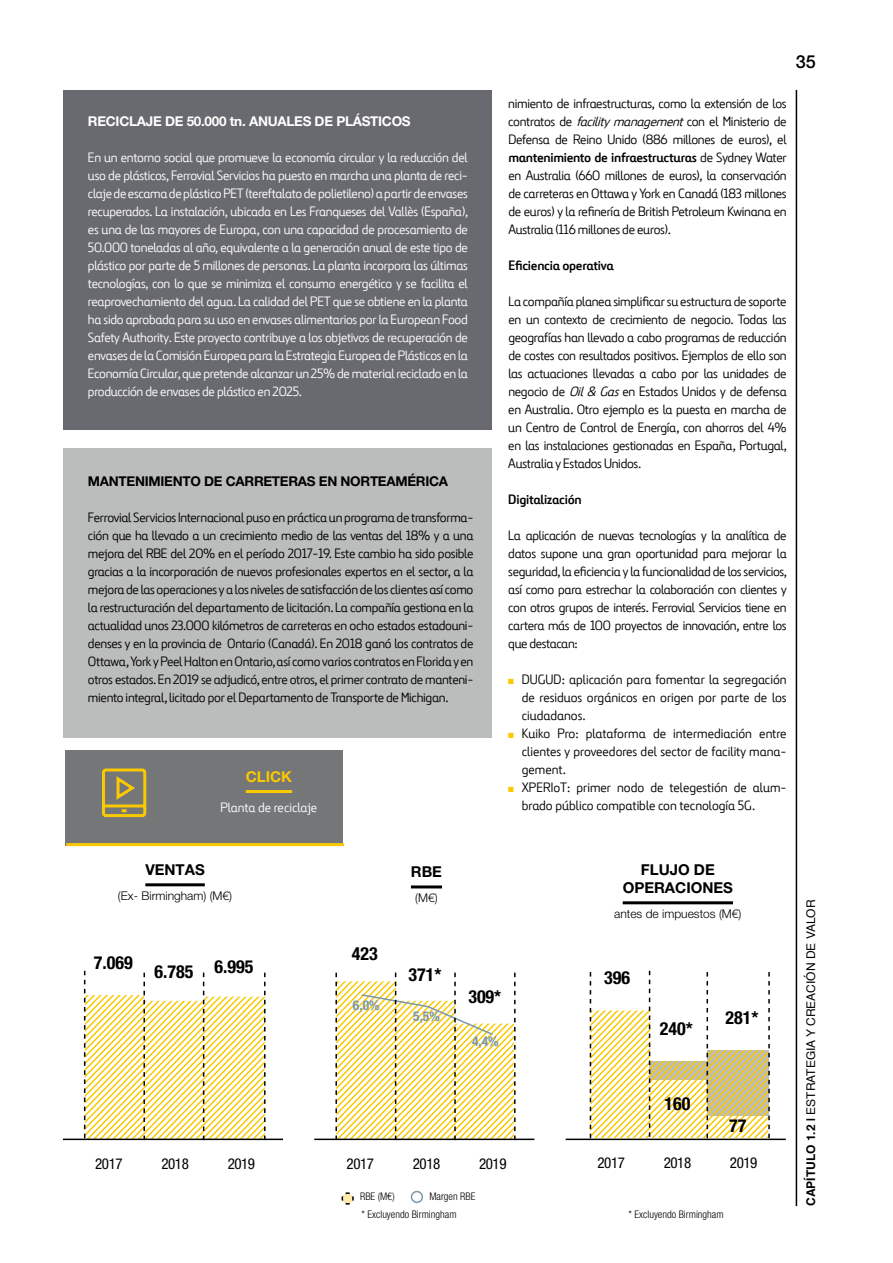
<style>
.page{position:relative;width:893px;height:1263px;background:#fff}
.page>*{position:absolute;margin:0;border:0;box-sizing:border-box;transform-origin:0 0}
.t1{font:700 condensed 18px "Helvetica Neue LT Pro";color:#000}
.t2{font:500 18px "Helvetica Neue LT Pro";color:#000}
.t3{font:condensed 15px "Helvetica Neue LT Pro";letter-spacing:-.03em;color:#000}
.t4{font:700 15px/18px "Helvetica Neue LT Pro";color:#000;text-align:center}
.t5{font:700 15px "Helvetica Neue LT Pro";color:#fbc900}
.t6{font:13.5px/18px "Ferrovial New";letter-spacing:-.02em;color:#000;text-align:justify}
.t7{font:13.5px/18px "Ferrovial New";letter-spacing:-.02em;color:#fff;text-align:justify}
.t8{font:13.5px/18px "Ferrovial New";color:#000}
.t9{font:700 13.5px "Helvetica Neue LT Pro";letter-spacing:-.02em;color:#000}
.t10{font:700 13.5px "Helvetica Neue LT Pro";letter-spacing:-.02em;color:#fff}
.t11{font:700 13.5px "Ferrovial New";letter-spacing:-.02em;color:#000}
.t12{font:13.5px "Ferrovial New";color:#fff}
.t13{font:700 condensed 13.5px "Helvetica Neue LT Std";color:#7a99ac}
.t14{font:300 12px "Helvetica Neue LT Pro";color:#000}
.t15{font:12px "Helvetica";color:#000}
.t16{font:300 condensed 10.5px/18px "Helvetica Neue LT Std";color:#000}
.s1{font-style:italic}
.s2{font-weight:700}
.s3{color:#fbc900}
</style>
<div class="page">
<hr style="left:796px;top:90px;width:1px;height:1116px;background:#000">
<div style="left:64px;top:90px;width:428px;height:339px;background:#696a6f"></div>
<div style="left:64px;top:449px;width:428px;height:289px;background:#bbbcbc"></div>
<svg style="left:341px;top:1192px;width:13px;height:13px"></svg>
<div style="left:411px;top:1191px;width:12px;height:12px;border:2px solid #7a99ac;border-radius:50%"></div>
<hr style="left:145px;top:883px;width:60px;height:3px;background:#000">
<hr style="left:411px;top:885px;width:31px;height:3px;background:#000">
<hr style="left:623px;top:901px;width:110px;height:3px;background:#000">
<hr style="left:63px;top:1138px;width:220px;height:2px;background:#000">
<hr style="left:314px;top:1138px;width:220px;height:2px;background:#000">
<hr style="left:566px;top:1138px;width:220px;height:2px;background:#000">
<svg style="left:335px;top:973px;width:181px;height:166px"></svg>
<svg style="left:84px;top:971px;width:182px;height:168px"></svg>
<div style="left:65px;top:750px;width:277px;height:96px;background:#747678"></div>
<hr style="left:66px;top:843px;width:278px;height:3px;background:#fbc900">
<hr style="left:246px;top:790px;width:46px;height:3px;background:#fbc900">
<svg style="left:102px;top:768px;width:45px;height:49px"></svg>
<svg style="left:590px;top:971px;width:180px;height:167px"></svg>
<p class="t10" style="left:88px;top:113px;width:324px">RECICLAJE DE 50.000 tn. ANUALES DE PLÁSTICOS</p>
<p class="t7" style="left:88px;top:148px;width:382px">En un entorno social que promueve la economía circular y la reducción del uso de plásticos, Ferrovial Servicios ha puesto en marcha una planta de reci&shy;claje de escama de plástico PET (tereftalato de polietileno) a partir de envases recuperados. La instalación, ubicada en Les Franqueses del Vallès (España), es una de las mayores de Europa, con una capacidad de procesamiento de 50.000 toneladas al año, equivalente a la generación anual de este tipo de plástico por parte de 5 millones de personas. La planta incorpora las últimas tecnologías, con lo que se minimiza el consumo energético y se facilita el reaprovechamiento del agua. La calidad del PET que se obtiene en la planta ha sido aprobada para su uso en envases alimentarios por la European Food Safety Authority. Este proyecto contribuye a los objetivos de recuperación de envases de la Comisión Europea para la Estrategia Europea de Plásticos en la Economía Circular, que pretende alcanzar un 25% de material reciclado en la producción de envases de plástico en 2025.</p>
<p class="t9" style="left:88px;top:473px;width:362px">MANTENIMIENTO DE CARRETERAS EN NORTEAMÉRICA</p>
<p class="t6" style="left:88px;top:508px;width:387px">Ferrovial Servicios Internacional puso en práctica un programa de transforma&shy;ción que ha llevado a un crecimiento medio de las ventas del 18% y a una mejora del RBE del 20% en el período 2017-19. Este cambio ha sido posible gracias a la incorporación de nuevos profesionales expertos en el sector, a la mejora de las operaciones y a los niveles de satisfacción de los clientes así como la restructuración del departamento de licitación. La compañía gestiona en la actualidad unos 23.000 kilómetros de carreteras en ocho estados estadouni&shy;denses y en la provincia de Ontario (Canadá). En 2018 ganó los contratos de Ottawa, York y Peel Halton en Ontario, así como varios contratos en Florida y en otros estados. En 2019 se adjudicó, entre otros, el primer contrato de manteni&shy;miento integral, licitado por el Departamento de Transporte de Michigan.</p>
<p class="t5" style="left:246px;top:767px;width:48px">CLICK</p>
<p class="t12" style="left:220px;top:799px;width:98px">Planta de reciclaje</p>
<h1 class="t2" style="left:796px;top:51px;width:22px">35</h1>
<p class="t6" style="left:508px;top:94px;width:280px">nimiento de infraestructuras, como la extensión de los contratos de <span class="s1">facilitymanagement</span>con el Ministerio de Defensa de Reino Unido (886 millones de euros), el <span class="s2">mantenimiento de infraestructuras</span> de Sydney Water en Australia (660 millones de euros), la conservación de carreteras en Ottawa y York en Canadá (183 millones de euros) y la refinería de British Petroleum Kwinana en Australia (116 millones de euros).</p>
<p class="t11" style="left:508px;top:257px;width:107px">Eficiencia operativa</p>
<p class="t6" style="left:508px;top:292px;width:280px">La compañía planea simplificar su estructura de soporte en un contexto de crecimiento de negocio. Todas las geografías han llevado a cabo programas de reducción de costes con resultados positivos. Ejemplos de ello son las actuaciones llevadas a cabo por las unidades de negocio de <span class="s1">Oil&amp;Gas</span>en Estados Unidos y de defensa en Australia. Otro ejemplo es la puesta en marcha de un Centro de Control de Energía, con ahorros del 4% en las instalaciones gestionadas en España, Portugal, Australia y Estados Unidos.</p>
<p class="t11" style="left:508px;top:491px;width:75px">Digitalización</p>
<p class="t6" style="left:508px;top:526px;width:280px">La aplicación de nuevas tecnologías y la analítica de datos supone una gran oportunidad para mejorar la seguridad, la eficiencia y la funcionalidad de los servicios, así como para estrechar la colaboración con clientes y con otros grupos de interés. Ferrovial Servicios tiene en cartera más de 100 proyectos de innovación, entre los que destacan:</p>
<p class="t6" style="left:522px;top:670px;width:266px;text-indent:-13px"><span class="s3">■</span> DUGUD: aplicación para fomentar la segregación de residuos orgánicos en origen por parte de los ciudadanos.</p>
<p class="t6" style="left:522px;top:724px;width:266px;text-indent:-13px"><span class="s3">■</span> Kuiko Pro: plataforma de intermediación entre clientes y proveedores del sector de facility mana&shy;gement.</p>
<p class="t8" style="left:522px;top:778px;width:266px;text-indent:-13px"><span class="s3">■</span> XPERIoT: primer nodo de telegestión de alum&shy;brado público compatible con tecnología 5G.</p>
<p class="t4" style="left:145px;top:860px;width:61px">VENTAS</p>
<p class="t14" style="left:118px;top:889px;width:116px">(Ex- Birmingham) (M€)</p>
<p class="t4" style="left:411px;top:862px;width:33px">RBE</p>
<p class="t14" style="left:415px;top:891px;width:24px">(M€)</p>
<h1 class="t1" style="left:94px;top:951px;width:40px">7.069</h1>
<h1 class="t1" style="left:352px;top:943px;width:27px">423</h1>
<h1 class="t1" style="left:215px;top:956px;width:40px">6.995</h1>
<h1 class="t1" style="left:155px;top:961px;width:40px">6.785</h1>
<h1 class="t1" style="left:408px;top:963px;width:34px">371*</h1>
<p class="t13" style="left:353px;top:997px;width:28px">6,0%</p>
<p class="t13" style="left:413px;top:1008px;width:28px">5,5%</p>
<h1 class="t1" style="left:468px;top:985px;width:34px">309*</h1>
<p class="t13" style="left:472px;top:1033px;width:28px">4,4%</p>
<p class="t4" style="left:623px;top:860px;width:112px">FLUJO DE<br>OPERACIONES</p>
<p class="t14" style="left:614px;top:907px;width:129px">antes de impuestos (M€)</p>
<h1 class="t1" style="left:604px;top:966px;width:27px">396</h1>
<h1 class="t1" style="left:660px;top:1017px;width:34px">240*</h1>
<h1 class="t1" style="left:664px;top:1093px;width:27px">160</h1>
<h1 class="t1" style="left:725px;top:1007px;width:34px">281*</h1>
<h1 class="t1" style="left:729px;top:1114px;width:19px">77</h1>
<p class="t3" style="left:95px;top:1155px;width:29px">2017</p>
<p class="t3" style="left:161px;top:1155px;width:29px">2018</p>
<p class="t3" style="left:228px;top:1155px;width:29px">2019</p>
<p class="t3" style="left:347px;top:1155px;width:29px">2017</p>
<p class="t3" style="left:413px;top:1155px;width:29px">2018</p>
<p class="t3" style="left:479px;top:1155px;width:29px">2019</p>
<p class="t3" style="left:597px;top:1154px;width:29px">2017</p>
<p class="t3" style="left:664px;top:1154px;width:29px">2018</p>
<p class="t3" style="left:730px;top:1154px;width:29px">2019</p>
<p class="t16" style="left:360px;top:1188px;width:36px">RBE (M€)</p>
<p class="t16" style="left:362px;top:1188px;width:115px;text-indent:68px">Margen RBE * Excluyendo Birmingham</p>
<p class="t16" style="left:629px;top:1206px;width:97px">* Excluyendo Birmingham</p>
<p class="t15" style="left:802px;top:1206px;width:308px;rotate:-90deg"><span class="s2">CAPÍTULO 1.2 |</span> ESTRATEGIA Y CREACIÓN DE VALOR</p>
</div>
